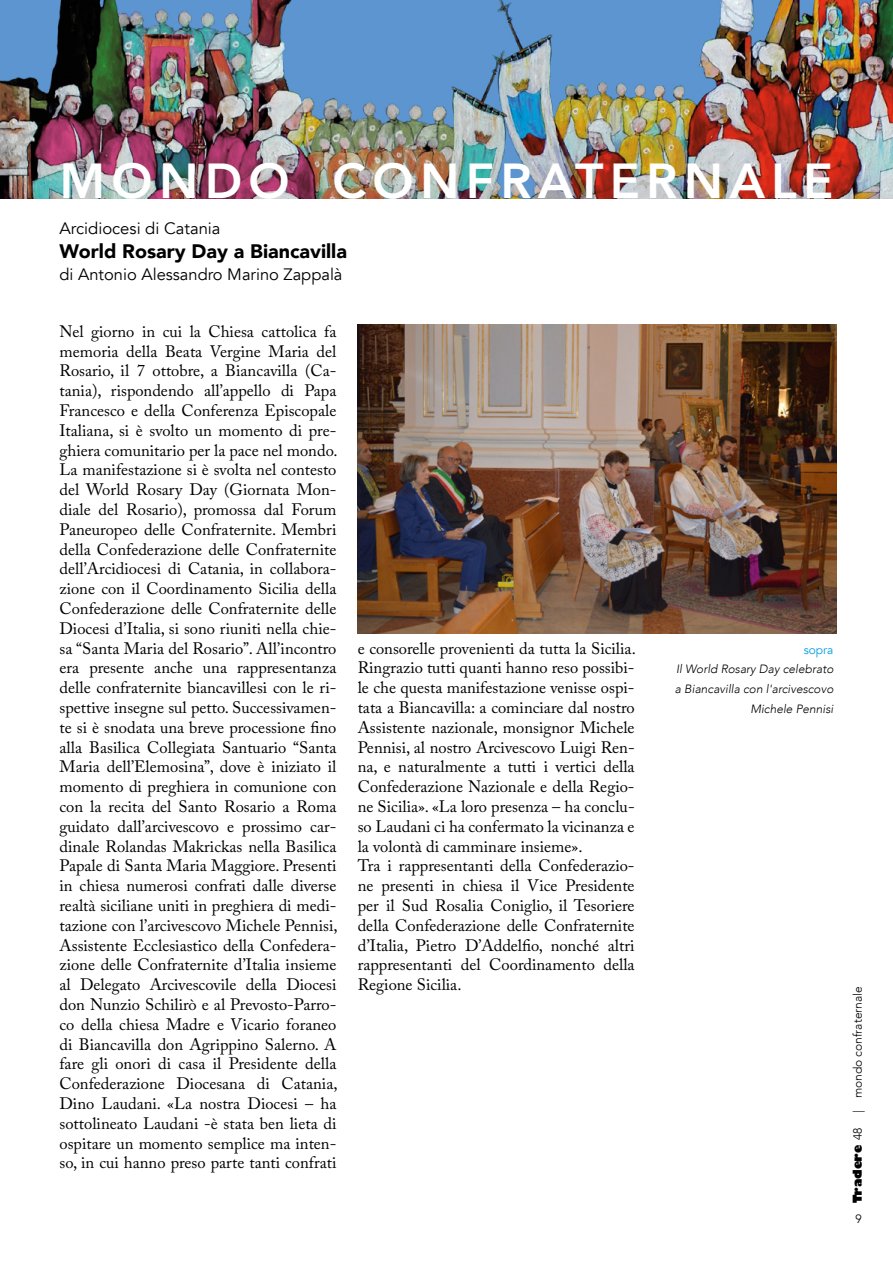
<style>
.page{position:relative;width:893px;height:1263px;background:#fff}
.page>*{position:absolute;margin:0;border:0;box-sizing:border-box;transform-origin:0 0}
.t1{font:800 49.05px "Avenir";letter-spacing:.125em;color:#fff}
.t2{font:900 19.5px "Avenir";color:#000}
.t3{font:16.5px/19.8px "Adobe Caslon Pro";color:#000;text-align:justify}
.t4{font:16.5px "Avenir";color:#000}
.t5{font:italic 300 12px/19.8px "Avenir";color:#000;text-align:right}
.t6{font:300 12px "Avenir";color:#000}
.t7{font:800 12px "Gill Sans";color:#000}
.t8{font:12px "Avenir";color:#009fe3}
.s1{font-family:"Avenir";font-weight:300}
</style>
<div class="page">
<img style="left:0;top:0;width:893px;height:198px">
<img style="left:358px;top:325px;width:479px;height:309px">
<h1 class="t1" style="left:60px;top:143px;width:775px">MONDO CONFRATERNALE</h1>
<p class="t4" style="left:60px;top:219px;width:163px">Arcidiocesi di Catania</p>
<p class="t2" style="left:60px;top:234px;width:289px">World Rosary Day a Biancavilla</p>
<p class="t4" style="left:60px;top:265px;width:284px">di Antonio Alessandro Marino Zappalà</p>
<p class="t3" style="left:60px;top:321px;width:280px">Nel giorno in cui la Chiesa cattolica fa memoria della Beata Vergine Maria del Rosario, il 7 ottobre, a Biancavilla (Ca&shy;tania), rispondendo all’appello di Papa Francesco e della Conferenza Episcopale Italiana, si è svolto un momento di pre&shy;ghiera comunitario per la pace nel mondo.<br>La manifestazione si è svolta nel contesto del World Rosary Day (Giornata Mon&shy;diale del Rosario), promossa dal Forum Paneuropeo delle Confraternite. Membri della Confederazione delle Confraternite dell’Arcidiocesi di Catania, in collabora&shy;zione con il Coordinamento Sicilia della Confederazione delle Confraternite delle Diocesi d’Italia, si sono riuniti nella chie&shy;sa “Santa Maria del Rosario”. All’incontro era presente anche una rappresentanza delle confraternite biancavillesi con le ri&shy;spettive insegne sul petto. Successivamen&shy;te si è snodata una breve processione fino alla Basilica Collegiata Santuario “Santa Maria dell’Elemosina”, dove è iniziato il momento di preghiera in comunione con con la recita del Santo Rosario a Roma guidato dall’arcivescovo e prossimo car&shy;dinale Rolandas Makrickas nella Basilica Papale di Santa Maria Maggiore. Presenti in chiesa numerosi confrati dalle diverse realtà siciliane uniti in preghiera di medi&shy;tazione con l’arcivescovo Michele Pennisi, Assistente Ecclesiastico della Confedera&shy;zione delle Confraternite d’Italia insieme al Delegato Arcivescovile della Diocesi don Nunzio Schilirò e al Prevosto-Parro&shy;co della chiesa Madre e Vicario foraneo di Biancavilla don Agrippino Salerno. A fare gli onori di casa il Presidente della Confederazione Diocesana di Catania, Dino Laudani. «La nostra Diocesi – ha sottolineato Laudani -è stata ben lieta di ospitare un momento semplice ma inten&shy;so, in cui hanno preso parte tanti confrati</p>
<p class="t3" style="left:358px;top:638px;width:280px;text-align:left">e consorelle provenienti da tutta la Sicilia.<br>Ringrazio tutti quanti hanno reso possibi&shy;le che questa manifestazione venisse ospi&shy;tata a Biancavilla: a cominciare dal nostro Assistente nazionale, monsignor Michele Pennisi, al nostro Arcivescovo Luigi Ren&shy;na, e naturalmente a tutti i vertici della Confederazione Nazionale e della Regio&shy;ne Sicilia». «La loro presenza – ha conclu&shy;so Laudani ci ha confermato la vicinanza e la volontà di camminare insieme».<br>Tra i rappresentanti della Confederazio&shy;ne presenti in chiesa il Vice Presidente per il Sud Rosalia Coniglio, il Tesoriere della Confederazione delle Confraternite d’Italia, Pietro D’Addelfio, nonché altri rappresentanti del Coordinamento della Regione Sicilia.</p>
<p class="t8" style="left:804px;top:642px;width:31px">sopra</p>
<p class="t5" style="left:675px;top:659px;width:160px">Il World Rosary Day celebrato a Biancavilla con l'arcivescovo<br>Michele Pennisi</p>
<p class="t6" style="left:851px;top:1113px;width:129px;rotate:-90deg">| mondo confraternale</p>
<p class="t7" style="left:848px;top:1203px;width:77px;rotate:-90deg">Tradere <span class="s1">48</span></p>
<p class="t6" style="left:856px;top:1212px;width:8px">9</p>
</div>
